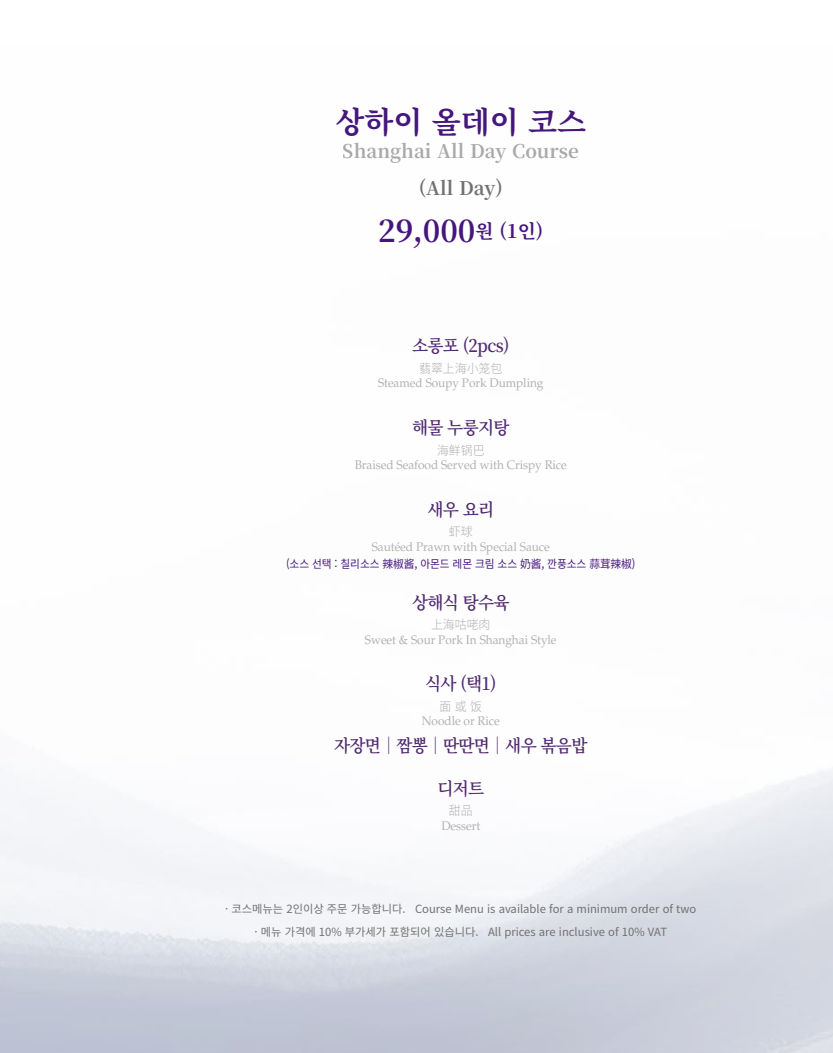
<style>
.page{position:relative;width:833px;height:1053px;background:#fff}
.page>*{position:absolute;margin:0;border:0;box-sizing:border-box;transform-origin:0 0}
.t1{font:700 30px "Noto Serif CJ Kkr";color:#45177d}
.t2{font:700 18.75px/36.8px "Noto Serif CJ Kkr";color:#727171;text-align:center}
.t3{font:600 17.5px "Noto Serif CJ Kkr";letter-spacing:-.04em;color:#502a70;scale:.95 1}
.t4{font:12.5px "Palatino";letter-spacing:-.005em;color:#b1b1b2;scale:.95 1}
.t5{font:300 12.5px "Noto Sans CJ Kkr";color:#b1b1b2;scale:.95 1}
.t6{font:11.25px/23.6px "Noto Sans CJ Kkr";color:#727171;text-align:center}
.t7{font:11.25px "Noto Sans CJ Kkr";letter-spacing:-.005em;color:#45177d;scale:.95 1}
.s1{font-size:18.75px}
</style>
<div class="page">
<svg style="left:0;top:770px;width:833px;height:282px"></svg>
<h1 class="t1" style="left:335px;top:105px;width:252px">상하이 올데이 코스</h1>
<h2 class="t2" style="left:343px;top:133px;width:237px">Shanghai All Day Course (All Day)</h2>
<h1 class="t1" style="left:378px;top:214px;width:167px">29,000<span class="s1">원 (1인)</span></h1>
<h3 class="t3" style="left:412px;top:336px;width:104px">소롱포 (2pcs)</h3>
<p class="t5" style="left:419px;top:361px;width:89px">翡翠上海小笼包</p>
<p class="t4" style="left:378px;top:375px;width:176px">Steamed Soupy Pork Dumpling</p>
<h3 class="t3" style="left:412px;top:418px;width:104px">해물 누룽지탕</h3>
<p class="t5" style="left:437px;top:443px;width:51px">海鲜锅巴</p>
<p class="t4" style="left:355px;top:457px;width:225px">Braised Seafood Served with Crispy Rice</p>
<h3 class="t3" style="left:427px;top:499px;width:72px">새우 요리</h3>
<p class="t5" style="left:449px;top:524px;width:26px">虾球</p>
<p class="t4" style="left:372px;top:539px;width:189px">Sautéed Prawn with Special Sauce</p>
<p class="t7" style="left:286px;top:557px;width:369px">(소스 선택 : 칠리소스 辣椒酱, 아몬드 레몬 크림 소스 奶酱, 깐풍소스 蒜茸辣椒)</p>
<h3 class="t3" style="left:412px;top:592px;width:104px">상해식 탕수육</h3>
<p class="t5" style="left:431px;top:617px;width:64px">上海咕咾肉</p>
<p class="t4" style="left:365px;top:632px;width:203px">Sweet &amp; Sour Pork In Shanghai Style</p>
<h3 class="t3" style="left:425px;top:673px;width:77px">식사 (택1)</h3>
<p class="t5" style="left:439px;top:699px;width:46px">面 或 饭</p>
<p class="t4" style="left:422px;top:713px;width:84px">Noodle or Rice</p>
<h3 class="t3" style="left:334px;top:735px;width:268px">자장면｜짬뽕｜딴딴면｜새우 볶음밥</h3>
<h3 class="t3" style="left:437px;top:778px;width:51px">디저트</h3>
<p class="t5" style="left:449px;top:803px;width:26px">甜品</p>
<p class="t4" style="left:441px;top:818px;width:42px">Dessert</p>
<p class="t6" style="left:225px;top:897px;width:472px">· 코스메뉴는 2인이상 주문 가능합니다. Course Menu is available for a minimum order of two · 메뉴 가격에 10% 부가세가 포함되어 있습니다. All prices are inclusive of 10% VAT</p>
</div>
